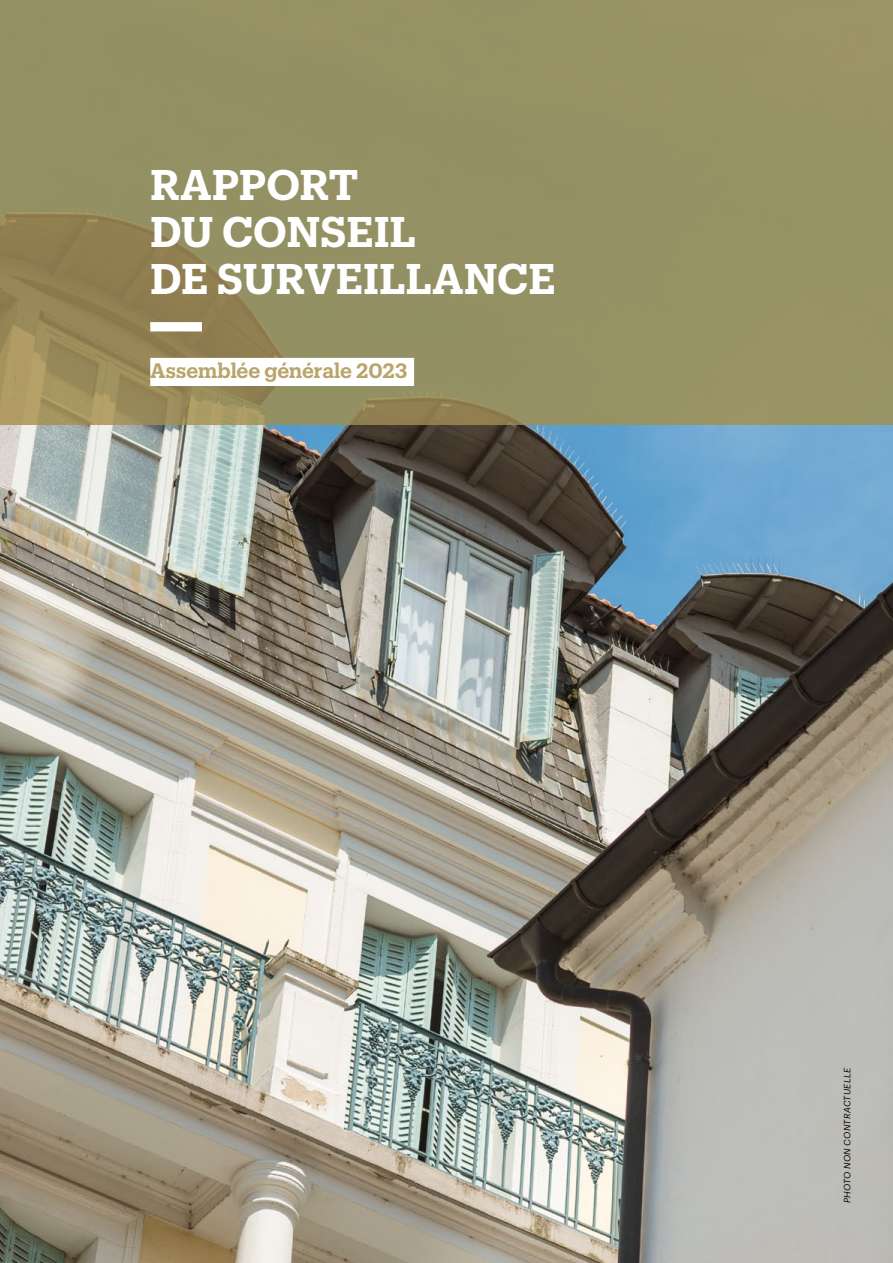
<style>
.page{position:relative;width:893px;height:1263px;background:#fff}
.page>*{position:absolute;margin:0;border:0;box-sizing:border-box;transform-origin:0 0}
.t1{font:600 42px/46.8px "Produkt";letter-spacing:.005em;color:#fff}
.t2{font:600 20.4px "Produkt";color:#b9a56b}
.t3{font:italic 9px "Graphik";letter-spacing:.03em;color:#000}
</style>
<div class="page">
<img style="left:0;top:425px;width:893px;height:838px">
<svg style="left:0;top:0;width:893px;height:425px;fill:#959164"></svg>
<div style="left:150px;top:358px;width:264px;height:28px;background:#fff"></div>
<div style="left:150px;top:322px;width:52px;height:9px;background:#fff"></div>
<p class="t1" style="left:150px;top:159px;width:407px">RAPPORT<br>DU CONSEIL<br>DE SURVEILLANCE</p>
<p class="t2" style="left:150px;top:357px;width:259px">Assemblée générale 2023</p>
<p class="t3" style="left:840px;top:1203px;width:137px;rotate:-90deg">PHOTO NON CONTRACTUELLE</p>
</div>
